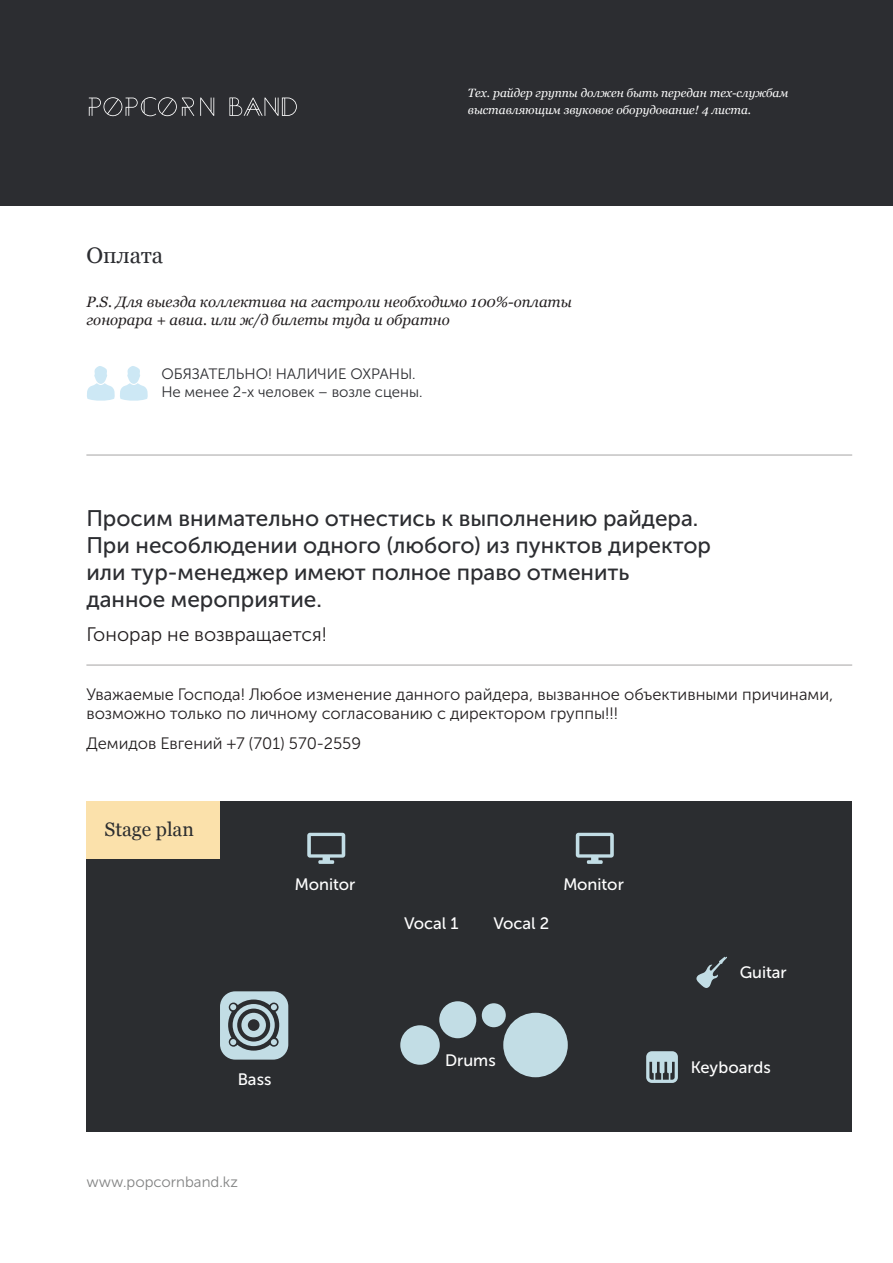
<style>
.page{position:relative;width:893px;height:1263px;background:#fff}
.page>*{position:absolute;margin:0;border:0;box-sizing:border-box;transform-origin:0 0}
.t1{font:22.5px/27px "Museo Sans Cyrl 500";color:#2c2d31}
.t2{font:22.5px "Georgia";color:#2c2d31}
.t3{font:19.5px "Museo Sans Cyrl 300";color:#231f20}
.t4{font:19.5px "Georgia";color:#2b2d2f}
.t5{font:16.5px/19.8px "Museo Sans Cyrl 300";color:#231f20}
.t6{font:16.5px "Museo Sans Cyrl 500";color:#fff}
.t7{font:italic 15px/18px "Georgia";color:#231f20}
.t8{font:15px/18px "Museo Sans Cyrl 300";color:#2c2d31}
.t9{font:15px "Museo Sans Cyrl 300";color:#828383}
.t10{font:italic 12px/16.5px "Georgia";color:#fff}
</style>
<div class="page">
<div style="left:0;top:0;width:893px;height:205px;background:#2c2d31"></div>
<svg style="left:87px;top:366px;width:61px;height:35px"></svg>
<hr style="left:86px;top:455px;width:766px;height:1px;background:#a5a4a4">
<hr style="left:86px;top:665px;width:766px;height:1px;background:#a5a4a4">
<div style="left:86px;top:802px;width:766px;height:330px;background:#2b2d30"></div>
<svg style="left:307px;top:833px;width:38px;height:31px"></svg>
<svg style="left:576px;top:833px;width:38px;height:31px"></svg>
<svg style="left:696px;top:956px;width:31px;height:32px"></svg>
<svg style="left:646px;top:1051px;width:32px;height:32px"></svg>
<svg style="left:220px;top:991px;width:68px;height:68px"></svg>
<div style="left:503px;top:1013px;width:65px;height:64px;background:#c2dde5;border-radius:50%"></div>
<div style="left:400px;top:1025px;width:40px;height:40px;background:#c2dde5;border-radius:50%"></div>
<div style="left:482px;top:1003px;width:24px;height:24px;background:#c2dde5;border-radius:50%"></div>
<div style="left:439px;top:1001px;width:37px;height:37px;background:#c2dde5;border-radius:50%"></div>
<div style="left:86px;top:802px;width:134px;height:57px;background:#fbe1ab"></div>
<svg style="left:89px;top:97px;width:105px;height:19px"></svg>
<svg style="left:200px;top:98px;width:14px;height:18px"></svg>
<svg style="left:229px;top:97px;width:68px;height:19px"></svg>
<h1 class="t2" style="left:86px;top:242px;width:78px">Оплата</h1>
<p class="t10" style="left:468px;top:85px;width:322px">Тех. райдер группы должен быть передан тех-службам выставляющим звуковое оборудование! 4 листа.</p>
<p class="t7" style="left:86px;top:292px;width:487px">P.S. Для выезда коллектива на гастроли необходимо 100%-оплаты гонорара + авиа. или ж/д билеты туда и обратно</p>
<p class="t8" style="left:161px;top:364px;width:263px">ОБЯЗАТЕЛЬНО! НАЛИЧИЕ ОХРАНЫ.<br>Не менее 2-х человек – возле сцены.</p>
<h1 class="t1" style="left:86px;top:504px;width:626px">Просим внимательно отнестись к выполнению райдера.<br>При несоблюдении одного (любого) из пунктов директор или тур-менеджер имеют полное право отменить данное мероприятие.</h1>
<p class="t3" style="left:86px;top:624px;width:242px">Гонорар не возвращается!</p>
<p class="t5" style="left:86px;top:684px;width:749px">Уважаемые Господа! Любое изменение данного райдера, вызванное объективными причинами, возможно только по личному согласованию с директором группы!!!</p>
<p class="t5" style="left:86px;top:734px;width:276px">Демидов Евгений +7 (701) 570-2559</p>
<p class="t4" style="left:104px;top:817px;width:91px">Stage plan</p>
<p class="t6" style="left:295px;top:875px;width:62px">Monitor</p>
<p class="t6" style="left:563px;top:875px;width:62px">Monitor</p>
<p class="t6" style="left:404px;top:914px;width:56px">Vocal 1</p>
<p class="t6" style="left:493px;top:914px;width:57px">Vocal 2</p>
<p class="t6" style="left:238px;top:1070px;width:35px">Bass</p>
<p class="t9" style="left:86px;top:1174px;width:153px">www.popcornband.kz</p>
<p class="t6" style="left:445px;top:1051px;width:52px">Drums</p>
<p class="t6" style="left:740px;top:963px;width:49px">Guitar</p>
<p class="t6" style="left:691px;top:1058px;width:81px">Keyboards</p>
</div>
